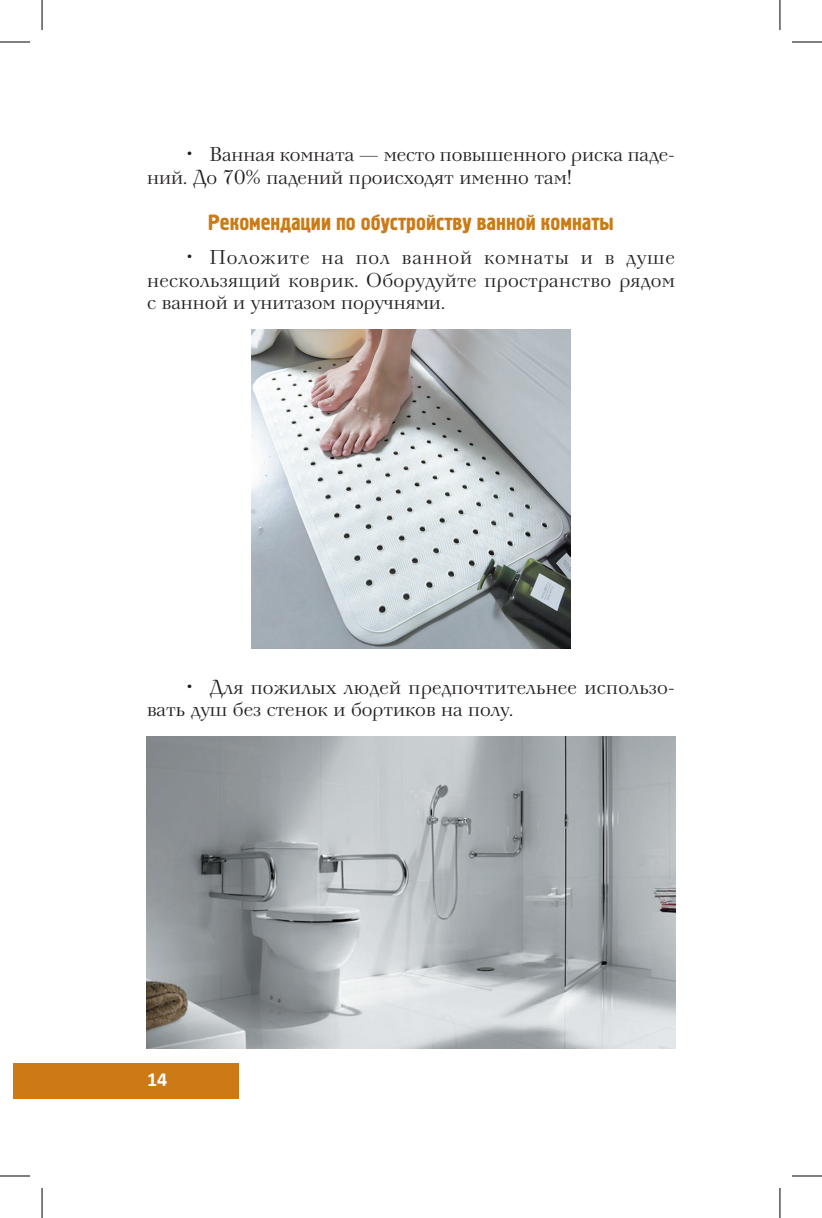
<style>
.page{position:relative;width:822px;height:1218px;background:#fff}
.page>*{position:absolute;margin:0;border:0;box-sizing:border-box;transform-origin:0 0}
.t1{font:22px "Hermes";color:#cb7a16}
.t2{font:20px/22.6px "Neva";color:#231f20}
.t3{font:700 20px "Calibri";color:#fff}
</style>
<div class="page">
<div style="left:14px;top:1063px;width:225px;height:36px;background:#cb7a16"></div>
<img style="left:251px;top:330px;width:319px;height:318px">
<img style="left:146px;top:737px;width:529px;height:312px">
<hr style="left:0;top:42px;width:30px;height:1px;background:#000">
<hr style="left:791px;top:42px;width:30px;height:1px;background:#000">
<hr style="left:0;top:1176px;width:30px;height:1px;background:#000">
<hr style="left:791px;top:1176px;width:30px;height:1px;background:#000">
<hr style="left:42px;top:0;width:1px;height:30px;background:#000">
<hr style="left:42px;top:1188px;width:1px;height:30px;background:#000">
<hr style="left:779px;top:0;width:1px;height:30px;background:#000">
<hr style="left:779px;top:1188px;width:1px;height:30px;background:#000">
<p class="t2" style="left:147px;top:144px;width:529px;text-indent:40px">• Ванная комната — место повышенного риска паде&shy;ний. До 70% падений происходят именно там!</p>
<p class="t1" style="left:208px;top:209px;width:407px">Рекомендации по обустройству ванной комнаты</p>
<p class="t2" style="left:147px;top:247px;width:529px;text-align:justify;text-indent:40px">• Положите на пол ванной комнаты и в душе нескользящий коврик. Оборудуйте пространство рядом с ванной и унитазом поручнями.</p>
<p class="t2" style="left:147px;top:676px;width:529px;text-indent:40px">• Для пожилых людей предпочтительнее использо&shy;вать душ без стенок и бортиков на полу.</p>
<p class="t3" style="left:147px;top:1065px;width:22px">14</p>
</div>
